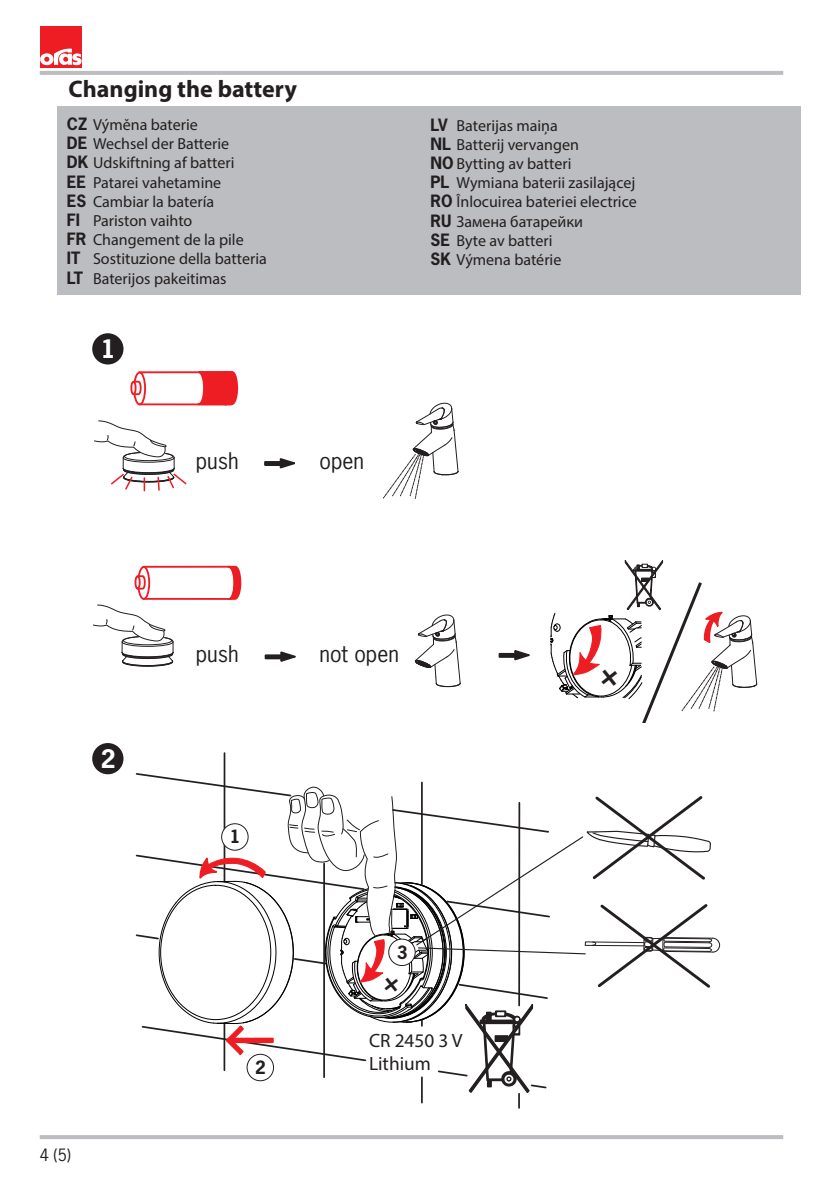
<style>
.page{position:relative;width:840px;height:1191px;background:#fff}
.page>*{position:absolute;margin:0;border:0;box-sizing:border-box;transform-origin:0 0}
.otsikko12{font:700 24px "Myriad Pro";color:#231f20}
.otsikko12-2{font:700 24px "News Gothic Std";color:#fff}
.t1{font:21.6px "News Gothic";color:#231f20}
.t2{font:19.2px/23.2px "Myriad Pro";color:#231f20}
.t3{font:700 17.2px "News Gothic";color:#231f20}
.Leipä8{font:16px "Myriad Pro";color:#231f20}
.t4{font:16px "News Gothic Std";color:#231f20}
.s1{font-family:"News Gothic";font-weight:700}
</style>
<div class="page">
<hr style="left:40px;top:71px;width:742px;height:4px;background:#bcbdc0">
<hr style="left:40px;top:1135px;width:742px;height:4px;background:#bcbdc0">
<div style="left:40px;top:27px;width:42px;height:41px;background:#ee1d23"></div>
<svg style="left:40px;top:48px;width:41px;height:17px"></svg>
<hr style="left:223px;top:753px;width:2px;height:128px;background:#231f20">
<svg style="left:94px;top:420px;width:93px;height:72px"></svg>
<svg style="left:383px;top:402px;width:75px;height:96px"></svg>
<svg style="left:414px;top:614px;width:46px;height:73px"></svg>
<svg style="left:93px;top:565px;width:81px;height:102px"></svg>
<hr style="left:144px;top:598px;width:85px;height:2px;background:#ee1d23">
<hr style="left:143px;top:566px;width:86px;height:2px;background:#ee1d23">
<svg style="left:200px;top:565px;width:42px;height:35px"></svg>
<svg style="left:279px;top:651px;width:17px;height:11px"></svg>
<div style="left:264px;top:654px;width:19px;height:5px;border:2px solid #231f20"></div>
<svg style="left:279px;top:458px;width:16px;height:11px"></svg>
<div style="left:264px;top:461px;width:19px;height:5px;border:2px solid #231f20"></div>
<svg style="left:131px;top:371px;width:108px;height:35px"></svg>
<svg style="left:513px;top:650px;width:17px;height:11px"></svg>
<div style="left:498px;top:653px;width:19px;height:5px;border:2px solid #231f20"></div>
<div style="left:57px;top:107px;width:742px;height:188px;background:#bcbdc0"></div>
<div style="left:92px;top:333px;width:31px;height:31px;background:#231f20;border-radius:50%"></div>
<div style="left:92px;top:743px;width:31px;height:31px;background:#231f20;border-radius:50%"></div>
<svg style="left:135px;top:772px;width:585px;height:336px"></svg>
<svg style="left:550px;top:560px;width:207px;height:162px"></svg>
<p class="otsikko12" style="left:69px;top:74px;width:230px">Changing the battery</p>
<p class="Leipä8" style="left:67px;top:115px;width:132px"><span class="s1">CZ</span> Výměna baterie</p>
<p class="Leipä8" style="left:67px;top:134px;width:164px"><span class="s1">DE</span> Wechsel der Batterie</p>
<p class="Leipä8" style="left:67px;top:153px;width:169px"><span class="s1">DK</span> Udskiftning af batteri</p>
<p class="Leipä8" style="left:67px;top:172px;width:156px"><span class="s1">EE</span> Patarei vahetamine</p>
<p class="Leipä8" style="left:67px;top:191px;width:149px"><span class="s1">ES</span> Cambiar la batería</p>
<p class="Leipä8" style="left:67px;top:211px;width:127px"><span class="s1">FI</span> Pariston vaihto</p>
<p class="Leipä8" style="left:67px;top:230px;width:178px"><span class="s1">FR</span> Changement de la pile</p>
<p class="Leipä8" style="left:67px;top:249px;width:201px"><span class="s1">IT</span> Sostituzione della batteria</p>
<p class="Leipä8" style="left:67px;top:268px;width:161px"><span class="s1">LT</span> Baterijos pakeitimas</p>
<p class="otsikko12-2" style="left:101px;top:333px;width:16px">1</p>
<p class="t1" style="left:196px;top:447px;width:44px">push</p>
<p class="t1" style="left:319px;top:447px;width:46px">open</p>
<p class="Leipä8" style="left:430px;top:115px;width:129px"><span class="s1">LV</span> Baterijas maiņa</p>
<p class="Leipä8" style="left:430px;top:134px;width:150px"><span class="s1">NL</span> Batterij vervangen</p>
<p class="Leipä8" style="left:430px;top:154px;width:142px"><span class="s1">NO</span> Bytting av batteri</p>
<p class="Leipä8" style="left:430px;top:173px;width:206px"><span class="s1">PL</span> Wymiana baterii zasilającej</p>
<p class="Leipä8" style="left:430px;top:192px;width:208px"><span class="s1">RO</span> Înlocuirea bateriei electrice</p>
<p class="Leipä8" style="left:430px;top:211px;width:154px"><span class="s1">RU</span> Замена батарейки</p>
<p class="Leipä8" style="left:430px;top:230px;width:123px"><span class="s1">SE</span> Byte av batteri</p>
<p class="Leipä8" style="left:430px;top:250px;width:132px"><span class="s1">SK</span> Výmena batérie</p>
<p class="otsikko12-2" style="left:101px;top:743px;width:16px">2</p>
<p class="t1" style="left:196px;top:640px;width:44px">push</p>
<p class="t1" style="left:319px;top:640px;width:81px">not open</p>
<p class="t3" style="left:230px;top:825px;width:12px">1</p>
<p class="t3" style="left:396px;top:940px;width:12px">3</p>
<p class="t4" style="left:40px;top:1144px;width:33px">4 (5)</p>
<p class="t3" style="left:255px;top:1055px;width:12px">2</p>
<p class="t2" style="left:369px;top:1028px;width:95px">CR 2450 3 V<br>Lithium</p>
</div>
